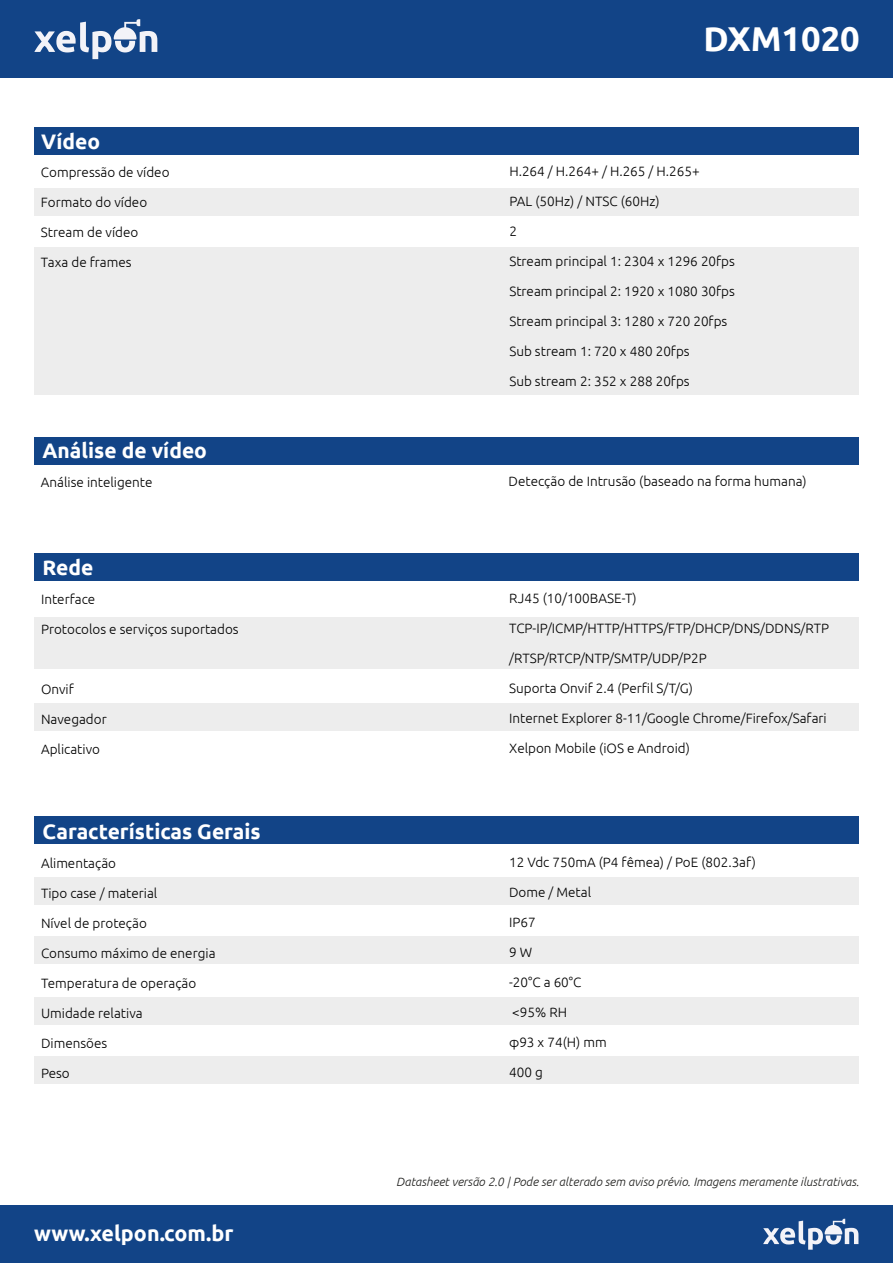
<style>
.page{position:relative;width:893px;height:1263px;background:#fff}
.page>*{position:absolute;margin:0;border:0;box-sizing:border-box;transform-origin:0 0}
.t1{font:700 34.5px "Ubuntu";color:#fff}
.t2{font:700 21.45px "Ubuntu";color:#fff}
.t3{font:700 21px "Ubuntu";color:#fff}
.t4{font:300 13.5px "Ubuntu";color:#000}
.t5{font:italic 300 12px "Ubuntu";color:#1d1d1b}
</style>
<div class="page">
<div style="left:0;top:0;width:893px;height:78px;background:#124487"></div>
<svg style="left:34px;top:19px;width:123px;height:40px"></svg>
<div style="left:0;top:1205px;width:893px;height:58px;background:#124487"></div>
<svg style="left:763px;top:1219px;width:95px;height:31px"></svg>
<div style="left:34px;top:127px;width:825px;height:28px;background:#124487"></div>
<div style="left:34px;top:189px;width:825px;height:27px;background:#ededed"></div>
<div style="left:34px;top:248px;width:825px;height:147px;background:#ededed"></div>
<div style="left:34px;top:877px;width:825px;height:27px;background:#ededed"></div>
<div style="left:34px;top:703px;width:825px;height:28px;background:#ededed"></div>
<div style="left:34px;top:617px;width:825px;height:51px;background:#ededed"></div>
<div style="left:34px;top:936px;width:825px;height:28px;background:#ededed"></div>
<div style="left:34px;top:997px;width:825px;height:28px;background:#ededed"></div>
<div style="left:34px;top:1056px;width:825px;height:28px;background:#ededed"></div>
<div style="left:34px;top:817px;width:825px;height:27px;background:#124487"></div>
<div style="left:34px;top:553px;width:825px;height:27px;background:#124487"></div>
<div style="left:34px;top:438px;width:825px;height:27px;background:#124487"></div>
<h3 class="t3" style="left:41px;top:129px;width:60px">Vídeo</h3>
<p class="t4" style="left:41px;top:164px;width:130px">Compressão de vídeo</p>
<p class="t4" style="left:41px;top:194px;width:108px">Formato do vídeo</p>
<p class="t4" style="left:41px;top:224px;width:99px">Stream de vídeo</p>
<p class="t4" style="left:41px;top:254px;width:92px">Taxa de frames</p>
<h3 class="t3" style="left:42px;top:438px;width:166px">Análise de vídeo</h3>
<h1 class="t1" style="left:703px;top:18px;width:158px">DXM1020</h1>
<p class="t4" style="left:509px;top:163px;width:192px">H.264 / H.264+ / H.265 / H.265+</p>
<p class="t4" style="left:509px;top:193px;width:152px">PAL (50Hz) / NTSC (60Hz)</p>
<p class="t4" style="left:509px;top:223px;width:9px">2</p>
<p class="t4" style="left:509px;top:253px;width:227px">Stream principal 1: 2304 x 1296 20fps</p>
<p class="t4" style="left:509px;top:283px;width:227px">Stream principal 2: 1920 x 1080 30fps</p>
<p class="t4" style="left:509px;top:313px;width:219px">Stream principal 3: 1280 x 720 20fps</p>
<p class="t4" style="left:509px;top:343px;width:182px">Sub stream 1: 720 x 480 20fps</p>
<p class="t4" style="left:509px;top:373px;width:182px">Sub stream 2: 352 x 288 20fps</p>
<p class="t4" style="left:41px;top:474px;width:113px">Análise inteligente</p>
<p class="t4" style="left:509px;top:473px;width:300px">Detecção de Intrusão (baseado na forma humana)</p>
<h3 class="t3" style="left:43px;top:554px;width:52px">Rede</h3>
<p class="t4" style="left:41px;top:591px;width:56px">Interface</p>
<p class="t4" style="left:41px;top:621px;width:199px">Protocolos e serviços suportados</p>
<p class="t4" style="left:41px;top:681px;width:34px">Onvif</p>
<p class="t4" style="left:41px;top:711px;width:67px">Navegador</p>
<p class="t4" style="left:41px;top:741px;width:61px">Aplicativo</p>
<h3 class="t3" style="left:43px;top:818px;width:220px">Características Gerais</h3>
<p class="t4" style="left:41px;top:855px;width:77px">Alimentação</p>
<p class="t4" style="left:41px;top:885px;width:118px">Tipo case / material</p>
<p class="t4" style="left:41px;top:915px;width:107px">Nível de proteção</p>
<p class="t4" style="left:41px;top:945px;width:176px">Consumo máximo de energia</p>
<p class="t4" style="left:41px;top:975px;width:157px">Temperatura de operação</p>
<p class="t4" style="left:41px;top:1005px;width:103px">Umidade relativa</p>
<p class="t4" style="left:41px;top:1035px;width:68px">Dimensões</p>
<p class="t4" style="left:41px;top:1065px;width:30px">Peso</p>
<h2 class="t2" style="left:34px;top:1220px;width:201px">www.xelpon.com.br</h2>
<p class="t4" style="left:509px;top:590px;width:129px">RJ45 (10/100BASE-T)</p>
<p class="t4" style="left:509px;top:620px;width:321px">TCP-IP/ICMP/HTTP/HTTPS/FTP/DHCP/DNS/DDNS/RTP</p>
<p class="t4" style="left:509px;top:650px;width:199px">/RTSP/RTCP/NTP/SMTP/UDP/P2P</p>
<p class="t4" style="left:509px;top:680px;width:185px">Suporta Onvif 2.4 (Perfil S/T/G)</p>
<p class="t4" style="left:509px;top:710px;width:319px">Internet Explorer 8-11/Google Chrome/Firefox/Safari</p>
<p class="t4" style="left:509px;top:740px;width:182px">Xelpon Mobile (iOS e Android)</p>
<p class="t4" style="left:509px;top:854px;width:248px">12 Vdc 750mA (P4 fêmea) / PoE (802.3af)</p>
<p class="t4" style="left:509px;top:884px;width:83px">Dome / Metal</p>
<p class="t4" style="left:509px;top:914px;width:28px">IP67</p>
<p class="t4" style="left:509px;top:944px;width:25px">9 W</p>
<p class="t4" style="left:509px;top:974px;width:74px">-20°C a 60°C</p>
<p class="t4" style="left:512px;top:1004px;width:56px">&lt;95% RH</p>
<p class="t4" style="left:509px;top:1034px;width:99px">φ93 x 74(H) mm</p>
<p class="t4" style="left:509px;top:1064px;width:35px">400 g</p>
<p class="t5" style="left:396px;top:1175px;width:464px">Datasheet versão 2.0 | Pode ser alterado sem aviso prévio. Imagens meramente ilustrativas.</p>
</div>
